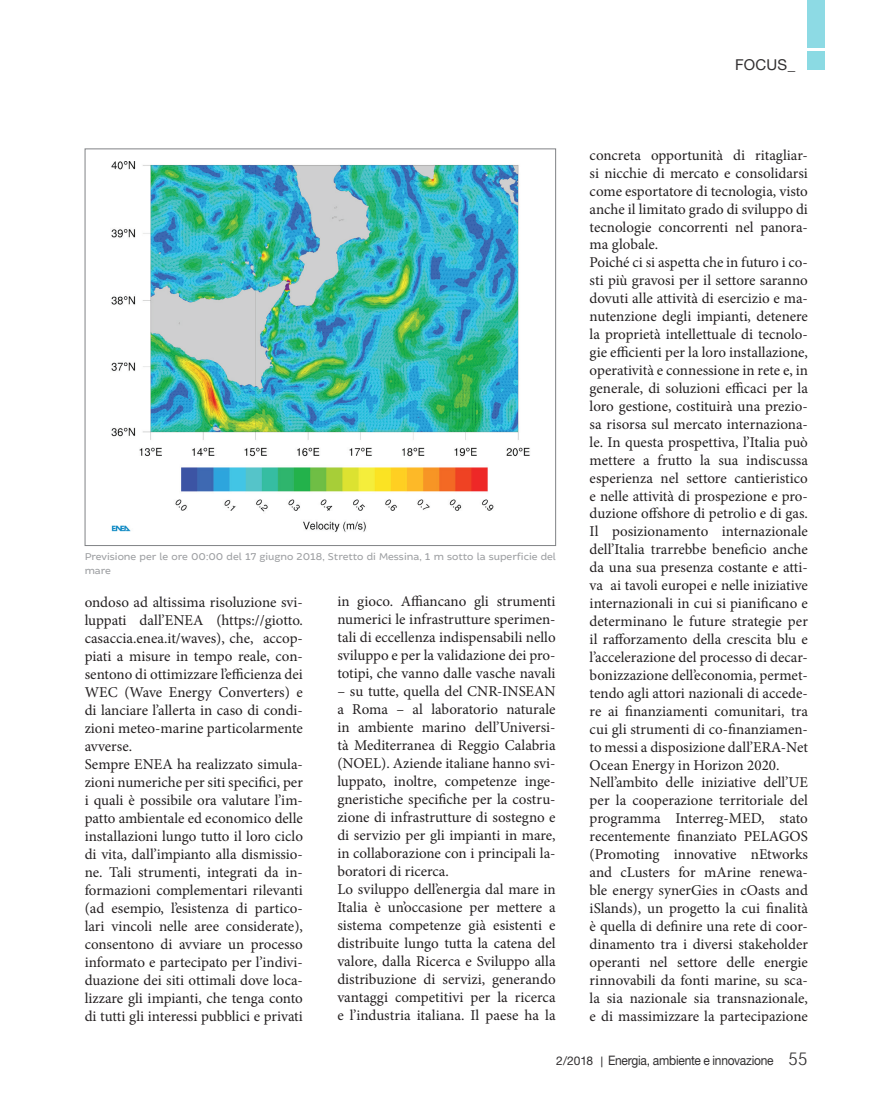
<style>
.page{position:relative;width:893px;height:1106px;background:#fff}
.page>*{position:absolute;margin:0;border:0;box-sizing:border-box;transform-origin:0 0}
.t1{font:15px/17.9px "Minion Pro";color:#231f20}
.t2{font:15px "Helvetica Neue LT Std";letter-spacing:.01em;color:#312f30}
.t3{font:13.05px "Helvetica Neue LT Std";letter-spacing:-.02em;color:#312f30;scale:.92 1}
.t4{font:10.5px/13.5px "Brocha";color:#9d9fa2}
.s1{font-size:12px}
.s2{font-family:"Calibri";font-size:12px}
.s3{font-family:"Helvetica Neue";font-weight:300;font-size:18px}
</style>
<div class="page">
<div style="left:808px;top:51px;width:17px;height:19px;background:#8bdae3"></div>
<div style="left:808px;top:0;width:17px;height:48px;background:#8ddae4"></div>
<img style="left:111px;top:162px;width:419px;height:370px">
<p class="t4" style="left:85px;top:550px;width:473px">Previsione per le ore 00:00 del 17 giugno 2018, Stretto di Messina, 1 m sotto la superficie del mare</p>
<p class="t1" style="left:85px;top:593px;width:220px">ondoso ad altissima risoluzione svi&shy;luppati dall’ENEA (https://giotto. casaccia.enea.it/waves), che, accop&shy;piati a misure in tempo reale, con&shy;sentono di ottimizzare l’efficienza dei WEC (Wave Energy Converters) e di lanciare l’allerta in caso di condi&shy;zioni meteo-marine particolarmente avverse.<br>Sempre ENEA ha realizzato simula&shy;zioni numeriche per siti specifici, per i quali è possibile ora valutare l’im&shy;patto ambientale ed economico delle installazioni lungo tutto il loro ciclo di vita, dall’impianto alla dismissio&shy;ne. Tali strumenti, integrati da in&shy;formazioni complementari rilevanti (ad esempio, l’esistenza di partico&shy;lari vincoli nelle aree considerate), consentono di avviare un processo informato e partecipato per l’indivi&shy;duazione dei siti ottimali dove loca&shy;lizzare gli impianti, che tenga conto di tutti gli interessi pubblici e privati</p>
<p class="t1" style="left:337px;top:592px;width:220px;text-align:justify">in gioco. Affiancano gli strumenti numerici le infrastrutture sperimen&shy;tali di eccellenza indispensabili nello sviluppo e per la validazione dei pro&shy;totipi, che vanno dalle vasche navali</p>
<p class="t1" style="left:337px;top:682px;width:220px">– su tutte, quella del CNR-INSEAN a Roma – al laboratorio naturale in ambiente marino dell’Universi&shy;tà Mediterranea di Reggio Calabria (NOEL). Aziende italiane hanno svi&shy;luppato, inoltre, competenze inge&shy;gneristiche specifiche per la costru&shy;zione di infrastrutture di sostegno e di servizio per gli impianti in mare, in collaborazione con i principali la&shy;boratori di ricerca.<br>Lo sviluppo dell’energia dal mare in Italia è un’occasione per mettere a sistema competenze già esistenti e distribuite lungo tutta la catena del valore, dalla Ricerca e Sviluppo alla distribuzione di servizi, generando vantaggi competitivi per la ricerca e l’industria italiana. Il paese ha la</p>
<p class="t2" style="left:735px;top:55px;width:62px">FOCUS_</p>
<p class="t1" style="left:590px;top:146px;width:220px">concreta opportunità di ritagliar&shy;si nicchie di mercato e consolidarsi come esportatore di tecnologia, visto anche il limitato grado di sviluppo di tecnologie concorrenti nel panora&shy;ma globale.<br>Poiché ci si aspetta che in futuro i co&shy;sti più gravosi per il settore saranno dovuti alle attività di esercizio e ma&shy;nutenzione degli impianti, detenere la proprietà intellettuale di tecnolo&shy;gie efficienti per la loro installazione, operatività e connessione in rete e, in generale, di soluzioni efficaci per la loro gestione, costituirà una prezio&shy;sa risorsa sul mercato internaziona&shy;le. In questa prospettiva, l’Italia può mettere a frutto la sua indiscussa esperienza nel settore cantieristico e nelle attività di prospezione e pro&shy;duzione offshore di petrolio e di gas.<br>Il posizionamento internazionale dell’Italia trarrebbe beneficio anche da una sua presenza costante e atti&shy;va ai tavoli europei e nelle iniziative internazionali in cui si pianificano e determinano le future strategie per il rafforzamento della crescita blu e l’accelerazione del processo di decar&shy;bonizzazione dell’economia, permet&shy;tendo agli attori nazionali di accede&shy;re ai finanziamenti comunitari, tra cui gli strumenti di co-finanziamen&shy;to messi a disposizione dall’ERA-Net Ocean Energy in Horizon 2020.<br>Nell’ambito delle iniziative dell’UE per la cooperazione territoriale del programma Interreg-MED, stato recentemente finanziato PELAGOS (Promoting innovative nEtworks and cLusters for mArine renewa&shy;ble energy synerGies in cOasts and iSlands), un progetto la cui finalità è quella di definire una rete di coor&shy;dinamento tra i diversi stakeholder operanti nel settore delle energie rinnovabili da fonti marine, su sca&shy;la sia nazionale sia transnazionale, e di massimizzare la partecipazione</p>
<p class="t3" style="left:556px;top:1052px;width:275px"><span class="s1">2/2018</span> <span class="s2">|</span> Energia, ambiente e innovazione <span class="s3">55</span></p>
</div>
